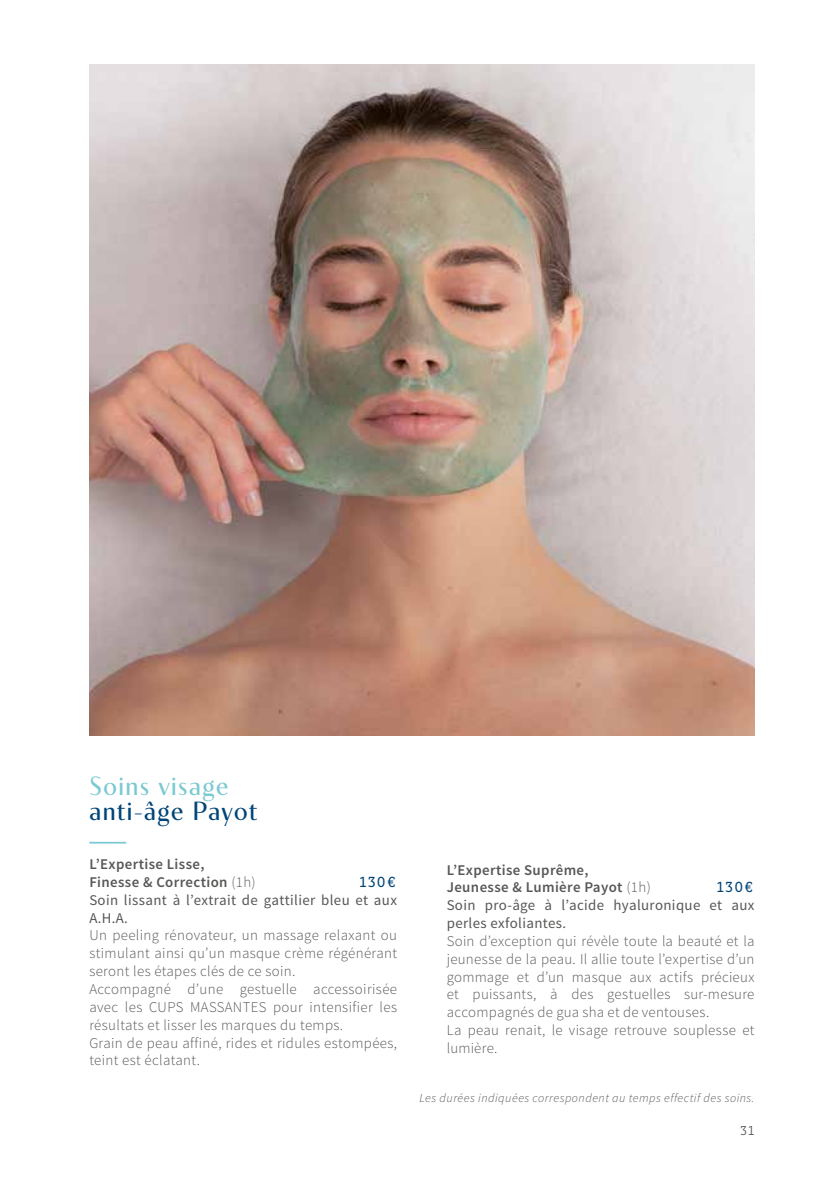
<style>
.page{position:relative;width:819px;height:1191px;background:#fff}
.page>*{position:absolute;margin:0;border:0;box-sizing:border-box;transform-origin:0 0}
.t1{font:26.25px "Contralto Small";letter-spacing:.06em;color:#004577}
.t2{font:26.25px "Contralto Small";letter-spacing:.06em;color:#7ac9d2}
.t3{font:15.75px "Clone Rounded";letter-spacing:.08em;color:#004577}
.t4{font:300 14.88px/17.8px "Source Sans Pro";letter-spacing:.025em;color:#575756}
.t5{font:14.88px/17.8px "Source Sans Pro";letter-spacing:.025em;color:#575756}
.t6{font:600 14.88px/17.5px "Source Sans Pro";letter-spacing:.025em;color:#575756}
.t7{font:300 14px "Clone Rounded";color:#575756}
.t8{font:italic 300 12.25px "Source Sans Pro";letter-spacing:.04em;color:#575756}
.s1{font-weight:300}
</style>
<div class="page">
<hr style="left:89px;top:842px;width:37px;height:1px;background:#7ac9d2">
<img style="left:89px;top:64px;width:665px;height:671px">
<h1 class="t2" style="left:89px;top:766px;width:141px">Soins visage</h1>
<h1 class="t1" style="left:89px;top:791px;width:169px">anti-âge Payot</h1>
<p class="t6" style="left:89px;top:856px;width:168px">L’Expertise Lisse,<br>Finesse &amp; Correction <span class="s1">(1h)</span></p>
<p class="t3" style="left:359px;top:870px;width:38px">130€</p>
<p class="t5" style="left:89px;top:891px;width:309px">Soin lissant à l’extrait de gattilier bleu et aux<br>A.H.A.</p>
<p class="t4" style="left:89px;top:926px;width:309px">Un peeling rénovateur, un massage relaxant ou stimulant ainsi qu’un masque crème régénérant seront les étapes clés de ce soin.<br>Accompagné d’une gestuelle accessoirisée avec les CUPS MASSANTES pour intensifier les résultats et lisser les marques du temps.<br>Grain de peau affiné, rides et ridules estompées, teint est éclatant.</p>
<p class="t6" style="left:446px;top:861px;width:205px">L’Expertise Suprême,<br>Jeunesse &amp; Lumière Payot <span class="s1">(1h)</span></p>
<p class="t3" style="left:716px;top:875px;width:38px">130€</p>
<p class="t5" style="left:446px;top:896px;width:309px">Soin pro-âge à l’acide hyaluronique et aux perles exfoliantes.</p>
<p class="t4" style="left:446px;top:932px;width:309px">Soin d’exception qui révèle toute la beauté et la jeunesse de la peau. Il allie toute l’expertise d’un gommage et d’un masque aux actifs précieux et puissants, à des gestuelles sur-mesure accompagnés de gua sha et de ventouses.<br>La peau renait, le visage retrouve souplesse et lumière.</p>
<p class="t8" style="left:419px;top:1090px;width:336px">Les durées indiquées correspondent au temps effectif des soins.</p>
<p class="t7" style="left:740px;top:1120px;width:16px">31</p>
</div>
